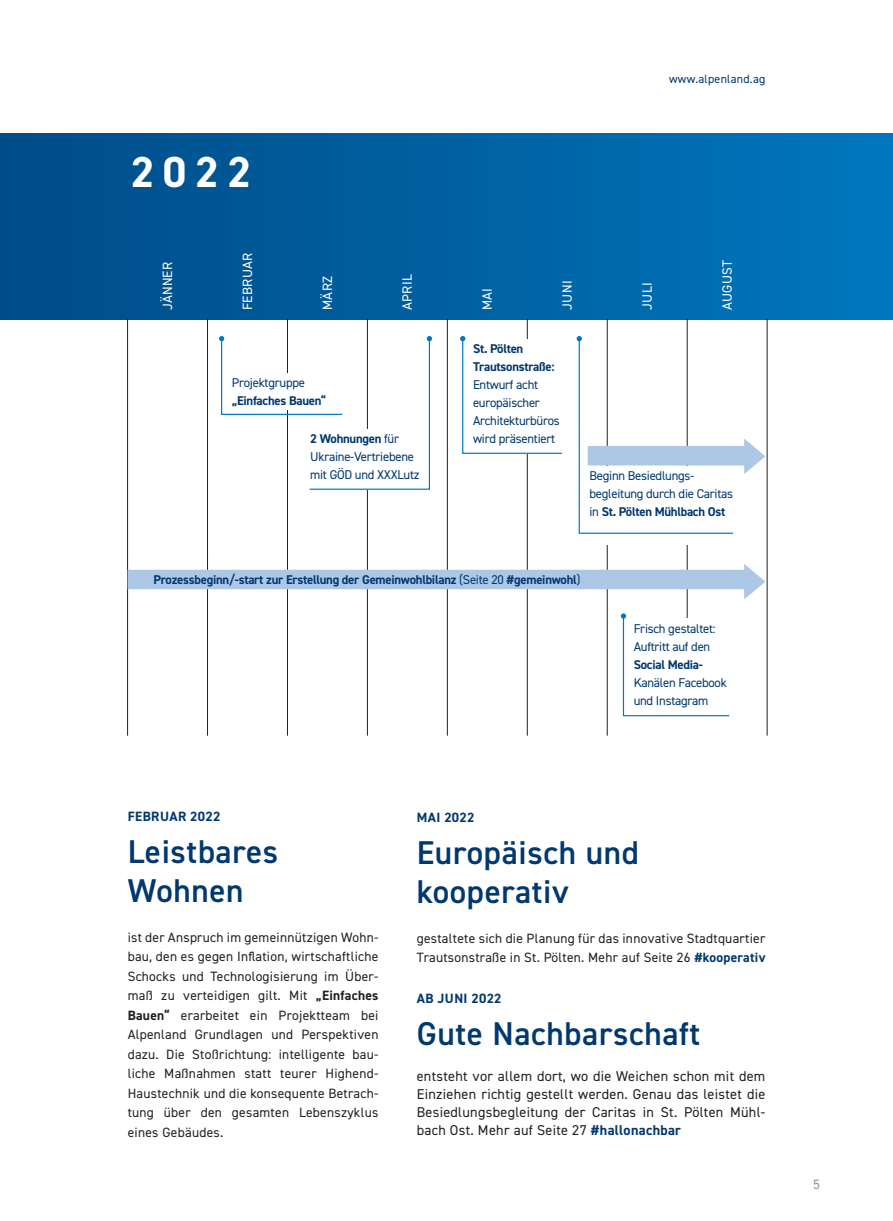
<style>
.page{position:relative;width:893px;height:1221px;background:#fff}
.page>*{position:absolute;margin:0;border:0;box-sizing:border-box;transform-origin:0 0}
.t1{font:700 43.5px "DIN2014";color:#fff}
.t2{font:600 33px/39px "DIN2014";letter-spacing:.02em;color:#01386f}
.t3{font:14.25px/18px "DIN2014";letter-spacing:.02em;color:#231f20;text-align:justify}
.t4{font:13.5px/19.5px "DIN2014";letter-spacing:.02em;color:#231f20}
.t5{font:13.5px "DIN2014";letter-spacing:.03em;color:#fff}
.t6{font:700 13.5px "DIN2014";letter-spacing:.03em;color:#01386f}
.t7{font:13.5px "DIN2014";color:#939598}
.t8{font:12.75px/18px "DIN2014";letter-spacing:-.02em;color:#01386f}
.t9{font:700 12.75px/18px "DIN2014";letter-spacing:-.02em;color:#01386f}
.t10{font:12px "DIN2014";letter-spacing:.02em;color:#01386f}
.s1{font-weight:700}
.s2{font-weight:400}
.s3{font-weight:700;color:#01386f}
</style>
<div class="page">
<div style="left:0;top:133px;width:893px;height:186px;background:linear-gradient(to right,#004b87,#0076be)"></div>
<hr style="left:127px;top:319px;width:1px;height:416px;background:#231f20">
<hr style="left:207px;top:319px;width:1px;height:416px;background:#231f20">
<hr style="left:287px;top:319px;width:1px;height:416px;background:#231f20">
<hr style="left:367px;top:319px;width:1px;height:416px;background:#231f20">
<hr style="left:447px;top:319px;width:1px;height:416px;background:#231f20">
<hr style="left:527px;top:319px;width:1px;height:416px;background:#231f20">
<hr style="left:607px;top:319px;width:1px;height:416px;background:#231f20">
<hr style="left:687px;top:319px;width:1px;height:416px;background:#231f20">
<hr style="left:767px;top:319px;width:1px;height:416px;background:#231f20">
<div style="left:128px;top:569px;width:622px;height:20px;background:#adc7e7"></div>
<svg style="left:744px;top:564px;width:21px;height:35px"></svg>
<div style="left:623px;top:618px;width:117px;height:135px;background:#fff"></div>
<div style="left:579px;top:466px;width:166px;height:78px;background:#fff"></div>
<svg style="left:460px;top:336px;width:103px;height:118px"></svg>
<svg style="left:621px;top:613px;width:109px;height:103px"></svg>
<svg style="left:577px;top:336px;width:157px;height:198px"></svg>
<div style="left:588px;top:446px;width:157px;height:19px;background:#adc7e7"></div>
<svg style="left:744px;top:438px;width:21px;height:36px"></svg>
<svg style="left:219px;top:336px;width:213px;height:154px"></svg>
<h1 class="t1" style="left:131px;top:143px;width:122px">2022</h1>
<p class="t5" style="left:159px;top:310px;width:50px;rotate:-90deg">JÄNNER</p>
<p class="t5" style="left:239px;top:310px;width:59px;rotate:-90deg">FEBRUAR</p>
<p class="t5" style="left:319px;top:310px;width:36px;rotate:-90deg">MÄRZ</p>
<p class="t5" style="left:399px;top:310px;width:38px;rotate:-90deg">APRIL</p>
<p class="t8" style="left:232px;top:373px;width:75px">Projektgruppe</p>
<p class="t9" style="left:232px;top:391px;width:96px">„Einfaches Bauen“</p>
<p class="t8" style="left:310px;top:429px;width:111px"><span class="s1">2 Wohnungen</span> für<br>Ukraine-Vertriebene mit GÖD und XXXLutz</p>
<p class="t10" style="left:669px;top:72px;width:98px">www.alpenland.ag</p>
<p class="t5" style="left:479px;top:310px;width:24px;rotate:-90deg">MAI</p>
<p class="t5" style="left:559px;top:310px;width:31px;rotate:-90deg">JUNI</p>
<p class="t5" style="left:639px;top:310px;width:29px;rotate:-90deg">JULI</p>
<p class="t9" style="left:473px;top:339px;width:83px">St. Pölten<br>Trautsonstraße:</p>
<p class="t8" style="left:473px;top:375px;width:88px">Entwurf acht europäischer<br>Architekturbüros wird präsentiert</p>
<p class="t5" style="left:719px;top:310px;width:52px;rotate:-90deg">AUGUST</p>
<p class="t8" style="left:589px;top:466px;width:145px">Beginn Besiedlungs&shy;begleitung durch die Caritas in <span class="s1">St. Pölten Mühlbach Ost</span></p>
<p class="t9" style="left:153px;top:570px;width:429px">Prozessbeginn/-start zur Erstellung der Gemeinwohlbilanz <span class="s2">(Seite 20</span> #gemeinwohl<span class="s2">)</span></p>
<p class="t8" style="left:634px;top:619px;width:83px">Frisch gestaltet:<br>Auftritt auf den</p>
<p class="t9" style="left:634px;top:655px;width:71px">Social Media-</p>
<p class="t8" style="left:634px;top:673px;width:95px">Kanälen Facebook und Instagram</p>
<p class="t6" style="left:128px;top:807px;width:94px">FEBRUAR 2022</p>
<h2 class="t2" style="left:128px;top:831px;width:152px">Leistbares<br>Wohnen</h2>
<p class="t4" style="left:128px;top:926px;width:252px;text-align:justify">ist der Anspruch im gemeinnützigen Wohn&shy;bau, den es gegen Inflation, wirtschaftliche Schocks und Technologisierung im Über&shy;maß zu verteidigen gilt. Mit <span class="s1">„Einfaches Bauen“</span> erarbeitet ein Projektteam bei Alpenland Grundlagen und Perspektiven dazu. Die Stoßrichtung: intelligente bau&shy;liche Maßnahmen statt teurer Highend-Haustechnik und die konsequente Betrach&shy;tung über den gesamten Lebenszyklus eines Gebäudes.</p>
<p class="t6" style="left:417px;top:808px;width:59px">MAI 2022</p>
<h2 class="t2" style="left:417px;top:832px;width:224px">Europäisch und kooperativ</h2>
<p class="t4" style="left:417px;top:928px;width:350px">gestaltete sich die Planung für das innovative Stadtquartier<br>Trautsonstraße in St. Pölten. Mehr auf Seite 26 <span class="s3">#kooperativ</span></p>
<p class="t6" style="left:417px;top:989px;width:86px">AB JUNI 2022</p>
<h2 class="t2" style="left:417px;top:1013px;width:285px">Gute Nachbarschaft</h2>
<p class="t3" style="left:417px;top:1066px;width:350px">entsteht vor allem dort, wo die Weichen schon mit dem Einziehen richtig gestellt werden. Genau das leistet die Besiedlungsbegleitung der Caritas in St. Pölten Mühl&shy;bach Ost. Mehr auf Seite 27 <span class="s3">#hallonachbar</span></p>
<p class="t7" style="left:813px;top:1175px;width:8px">5</p>
</div>
